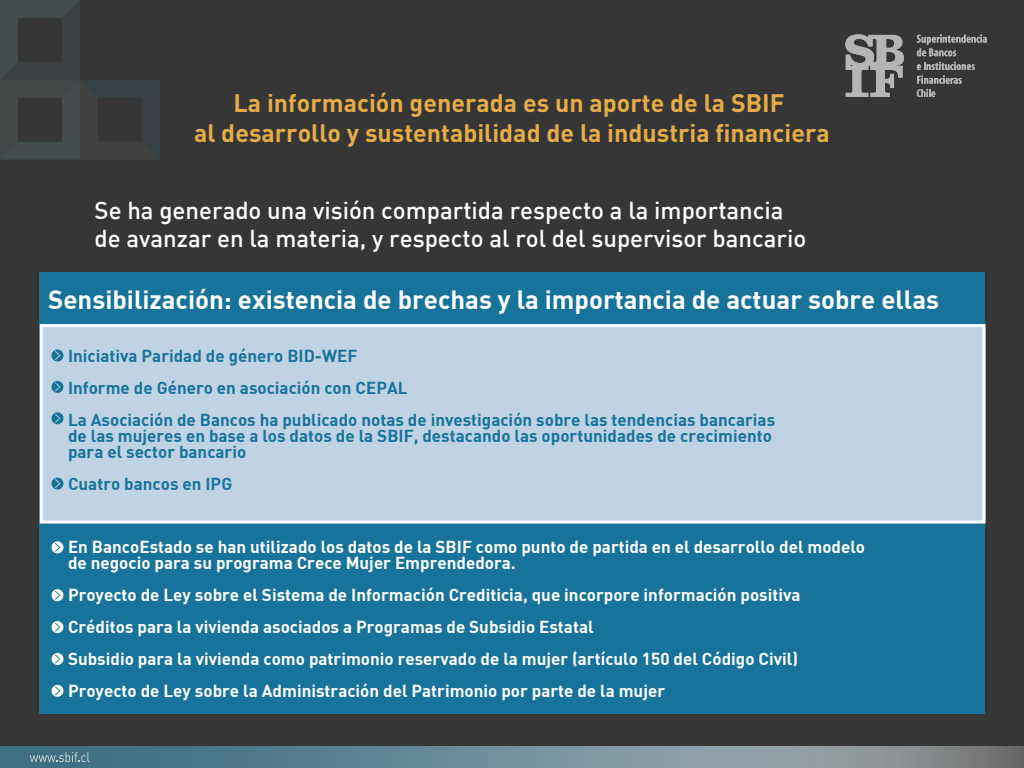
<style>
.page{position:relative;width:1024px;height:768px;background:#363636}
.page>*{position:absolute;margin:0;border:0;box-sizing:border-box;transform-origin:0 0}
.t1{font:25.8px "DIN Bold";color:#fff}
.t2{font:700 25px/30px "DIN Pro";color:#e6ac47;text-align:center}
.t3{font:500 24px/28.8px "DIN";color:#fff}
.t4{font:17px/32px "DIN Bold";color:#fff}
.t5{font:17px/32px "DIN Bold";color:#177399}
</style>
<div class="page">
<svg style="left:0;top:746px;width:1024px;height:22px;background:#6d8894"></svg>
<svg style="left:30px;top:752px;width:60px;height:10px"></svg>
<svg style="left:845px;top:34px;width:59px;height:63px"></svg>
<svg style="left:917px;top:62px;width:58px;height:35px"></svg>
<svg style="left:917px;top:34px;width:70px;height:22px"></svg>
<svg style="left:0;top:0;width:159px;height:160px"></svg>
<div style="left:40px;top:273px;width:945px;height:441px;background:#177399"></div>
<div style="left:40px;top:324px;width:945px;height:200px;background:#c0d3e4;border:3px solid #fff"></div>
<svg style="left:51px;top:349px;width:12px;height:12px"></svg>
<svg style="left:51px;top:381px;width:12px;height:12px"></svg>
<svg style="left:51px;top:412px;width:12px;height:12px"></svg>
<svg style="left:51px;top:478px;width:12px;height:12px"></svg>
<svg style="left:51px;top:541px;width:12px;height:12px"></svg>
<svg style="left:51px;top:589px;width:12px;height:12px"></svg>
<svg style="left:51px;top:621px;width:12px;height:12px"></svg>
<svg style="left:51px;top:653px;width:12px;height:12px"></svg>
<svg style="left:51px;top:685px;width:12px;height:12px"></svg>
<h2 class="t2" style="left:194px;top:87px;width:637px">La información generada es un aporte de la SBIF<br>al desarrollo y sustentabilidad de la industria financiera</h2>
<h3 class="t3" style="left:95px;top:195px;width:713px">Se ha generado una visión compartida respecto a la importancia de avanzar en la materia, y respecto al rol del supervisor bancario</h3>
<h1 class="t1" style="left:48px;top:282px;width:892px">Sensibilización: existencia de brechas y la importancia de actuar sobre ellas</h1>
<p class="t5" style="left:68px;top:339px;width:709px">Iniciativa Paridad de género BID-WEF<br>Informe de Género en asociación con CEPAL<br>La Asociación de Bancos ha publicado notas de investigación sobre las tendencias bancarias</p>
<p class="t5" style="left:68px;top:427px;width:706px;line-height:16px">de las mujeres en base a los datos de la SBIF, destacando las oportunidades de crecimiento para el sector bancario</p>
<p class="t5" style="left:68px;top:467px;width:166px">Cuatro bancos en IPG</p>
<p class="t4" style="left:68px;top:538px;width:799px;line-height:16px">En BancoEstado se han utilizado los datos de la SBIF como punto de partida en el desarrollo del modelo de negocio para su programa Crece Mujer Emprendedora.</p>
<p class="t4" style="left:68px;top:578px;width:734px">Proyecto de Ley sobre el Sistema de Información Crediticia, que incorpore información positiva Créditos para la vivienda asociados a Programas de Subsidio Estatal<br>Subsidio para la vivienda como patrimonio reservado de la mujer (artículo 150 del Código Civil)<br>Proyecto de Ley sobre la Administración del Patrimonio por parte de la mujer</p>
</div>
